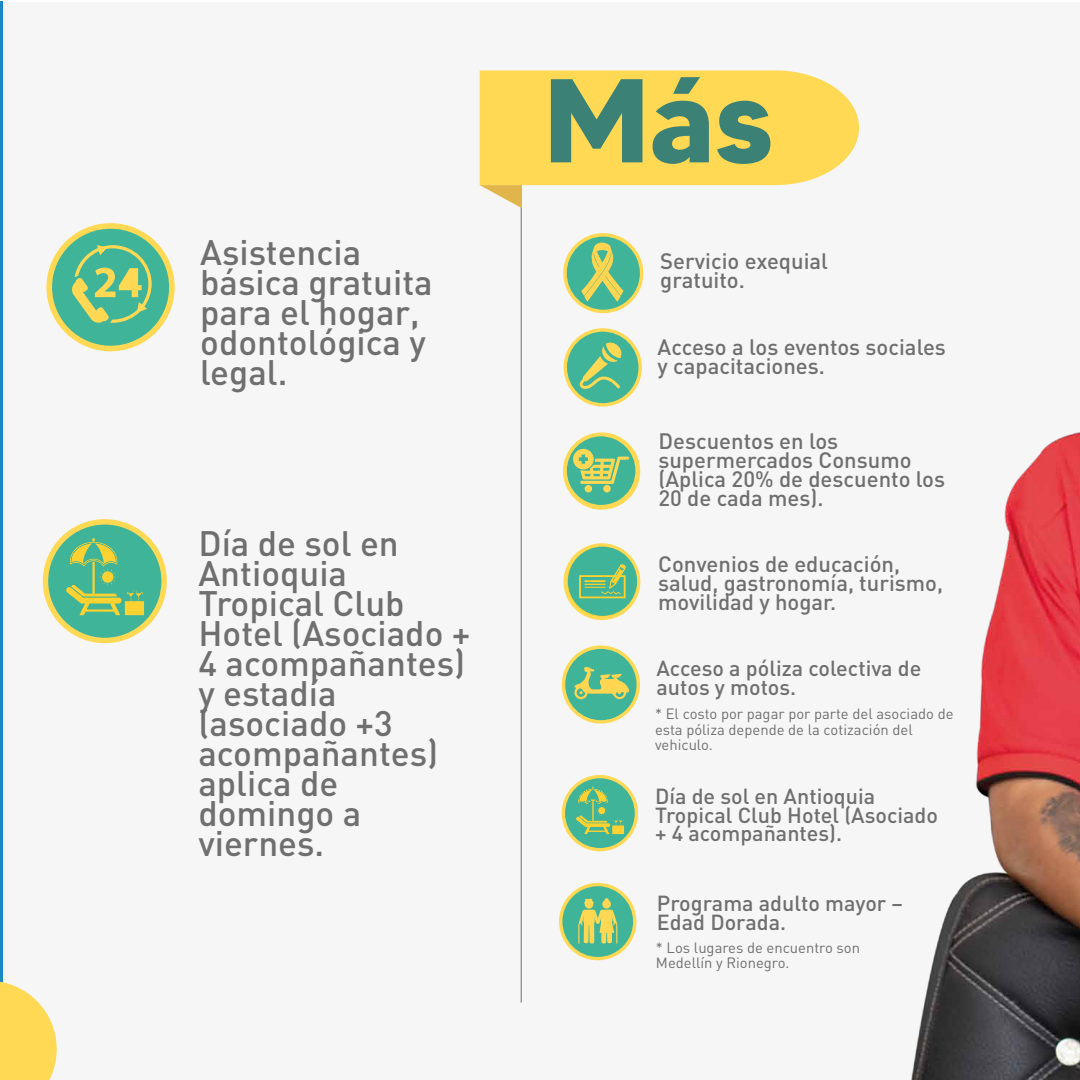
<style>
.page{position:relative;width:1080px;height:1080px;background:#fff}
.page>*{position:absolute;margin:0;border:0;box-sizing:border-box;transform-origin:0 0}
.t1{font:700 118.8px "MADETOMMY";color:#3b8175}
.t2{font:500 35px/30px "DIN";color:#706f6f}
.t3{font:500 22.1px/18.9px "DIN";color:#706f6f}
.t4{font:500 21.5px/18.5px "DIN";color:#706f6f}
.t5{font:14.8px/15.4px "DIN";color:#706f6f}
</style>
<div class="page">
<div style="left:0;top:3px;width:1080px;height:1077px;background:#f6f6f6"></div>
<hr style="left:0;top:1px;width:2px;height:1075px;background:#1a88c4">
<svg style="left:46px;top:223px;width:129px;height:128px"></svg>
<svg style="left:43px;top:519px;width:124px;height:124px"></svg>
<svg style="left:0;top:981px;width:57px;height:99px"></svg>
<img style="left:479px;top:70px;width:601px;height:1010px">
<hr style="left:521px;top:87px;width:1px;height:916px;background:#706f6f">
<svg style="left:480px;top:70px;width:379px;height:138px"></svg>
<h2 class="t2" style="left:200px;top:237px;width:234px">Asistencia básica gratuita para el hogar, odontológica y legal.</h2>
<h2 class="t2" style="left:198px;top:527px;width:274px">Día de sol en<br>Antioquia<br>Tropical Club<br>Hotel (Asociado +<br>4 acompañantes) y estadía (asociado +3 acompañantes) aplica de domingo a viernes.</h2>
<h1 class="t1" style="left:544px;top:47px;width:231px">Más</h1>
<p class="t3" style="left:660px;top:251px;width:169px">Servicio exequial gratuito.</p>
<p class="t3" style="left:658px;top:337px;width:290px">Acceso a los eventos sociales y capacitaciones.</p>
<p class="t3" style="left:658px;top:431px;width:288px">Descuentos en los supermercados Consumo (Aplica 20% de descuento los<br>20 de cada mes).</p>
<p class="t3" style="left:658px;top:554px;width:286px">Convenios de educación, salud, gastronomía, turismo, movilidad y hogar.</p>
<p class="t4" style="left:657px;top:659px;width:266px">Acceso a póliza colectiva de autos y motos.</p>
<p class="t5" style="left:655px;top:706px;width:300px">* El costo por pagar por parte del asociado de esta póliza depende de la cotización del vehiculo.</p>
<p class="t4" style="left:655px;top:786px;width:285px">Día de sol en Antioquia<br>Tropical Club Hotel (Asociado + 4 acompañantes).</p>
<p class="t4" style="left:657px;top:892px;width:248px;line-height:19.7px">Programa adulto mayor –<br>Edad Dorada.</p>
<p class="t5" style="left:656px;top:939px;width:206px">* Los lugares de encuentro son<br>Medellín y Rionegro.</p>
</div>
